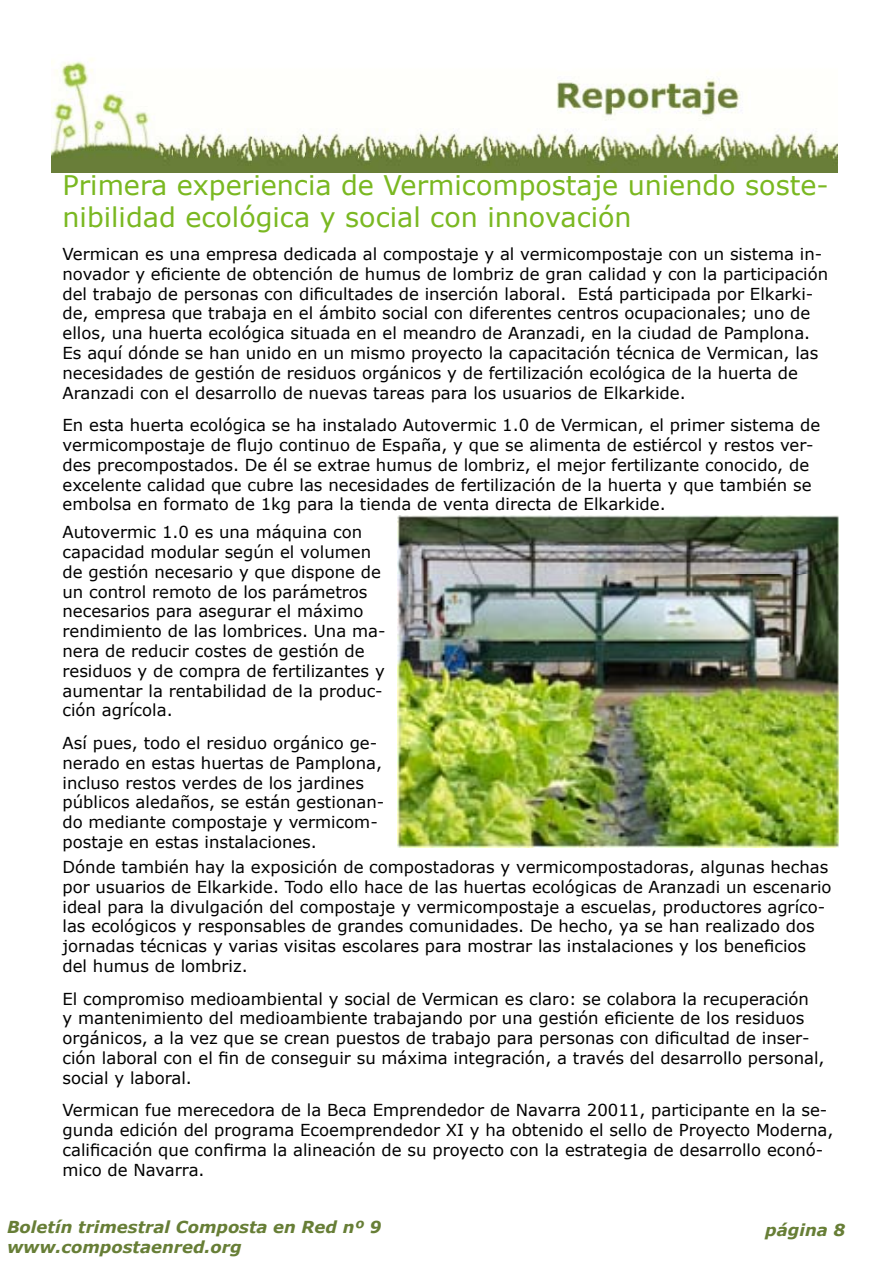
<style>
.page{position:relative;width:893px;height:1263px;background:#fff}
.page>*{position:absolute;margin:0;border:0;box-sizing:border-box;transform-origin:0 0}
.t1{font:27px/32.4px "Verdana";color:#7ab821}
.t2{font:16.5px/19.8px "Verdana";color:#000}
.t3{font:italic 700 16.5px/19.8px "Verdana";color:#677e36}
</style>
<div class="page">
<img style="left:52px;top:59px;width:785px;height:114px">
<img style="left:397px;top:515px;width:442px;height:333px">
<h1 class="t1" style="left:63px;top:168px;width:768px">Primera experiencia de Vermicompostaje uniendo soste&shy;nibilidad ecológica y social con innovación</h1>
<p class="t2" style="left:63px;top:243px;width:767px">Vermican es una empresa dedicada al compostaje y al vermicompostaje con un sistema in&shy;novador y eficiente de obtención de humus de lombriz de gran calidad y con la participación del trabajo de personas con dificultades de inserción laboral. Está participada por Elkarki&shy;de, empresa que trabaja en el ámbito social con diferentes centros ocupacionales; uno de ellos, una huerta ecológica situada en el meandro de Aranzadi, en la ciudad de Pamplona.<br>Es aquí dónde se han unido en un mismo proyecto la capacitación técnica de Vermican, las necesidades de gestión de residuos orgánicos y de fertilización ecológica de la huerta de Aranzadi con el desarrollo de nuevas tareas para los usuarios de Elkarkide.</p>
<p class="t2" style="left:63px;top:415px;width:759px">En esta huerta ecológica se ha instalado Autovermic 1.0 de Vermican, el primer sistema de vermicompostaje de flujo continuo de España, y que se alimenta de estiércol y restos ver&shy;des precompostados. De él se extrae humus de lombriz, el mejor fertilizante conocido, de excelente calidad que cubre las necesidades de fertilización de la huerta y que también se embolsa en formato de 1kg para la tienda de venta directa de Elkarkide.</p>
<p class="t2" style="left:63px;top:522px;width:324px">Autovermic 1.0 es una máquina con capacidad modular según el volumen de gestión necesario y que dispone de un control remoto de los parámetros necesarios para asegurar el máximo rendimiento de las lombrices. Una ma&shy;nera de reducir costes de gestión de residuos y de compra de fertilizantes y aumentar la rentabilidad de la produc&shy;ción agrícola.</p>
<p class="t2" style="left:63px;top:732px;width:323px">Así pues, todo el residuo orgánico ge&shy;nerado en estas huertas de Pamplona, incluso restos verdes de los jardines públicos aledaños, se están gestionan&shy;do mediante compostaje y vermicom&shy;postaje en estas instalaciones.</p>
<p class="t2" style="left:63px;top:856px;width:771px">Dónde también hay la exposición de compostadoras y vermicompostadoras, algunas hechas por usuarios de Elkarkide. Todo ello hace de las huertas ecológicas de Aranzadi un escenario ideal para la divulgación del compostaje y vermicompostaje a escuelas, productores agríco&shy;las ecológicos y responsables de grandes comunidades. De hecho, ya se han realizado dos jornadas técnicas y varias visitas escolares para mostrar las instalaciones y los beneficios del humus de lombriz.</p>
<p class="t2" style="left:63px;top:988px;width:764px">El compromiso medioambiental y social de Vermican es claro: se colabora la recuperación<br>y mantenimiento del medioambiente trabajando por una gestión eficiente de los residuos orgánicos, a la vez que se crean puestos de trabajo para personas con dificultad de inser&shy;ción laboral con el fin de conseguir su máxima integración, a través del desarrollo personal, social y laboral.</p>
<p class="t2" style="left:63px;top:1100px;width:772px">Vermican fue merecedora de la Beca Emprendedor de Navarra 20011, participante en la se&shy;gunda edición del programa Ecoemprendedor XI y ha obtenido el sello de Proyecto Moderna, calificación que confirma la alineación de su proyecto con la estrategia de desarrollo econó&shy;mico de Navarra.</p>
<p class="t3" style="left:7px;top:1216px;width:376px">Boletín trimestral Composta en Red nº 9 www.compostaenred.org</p>
<p class="t3" style="left:765px;top:1220px;width:81px">página 8</p>
</div>
